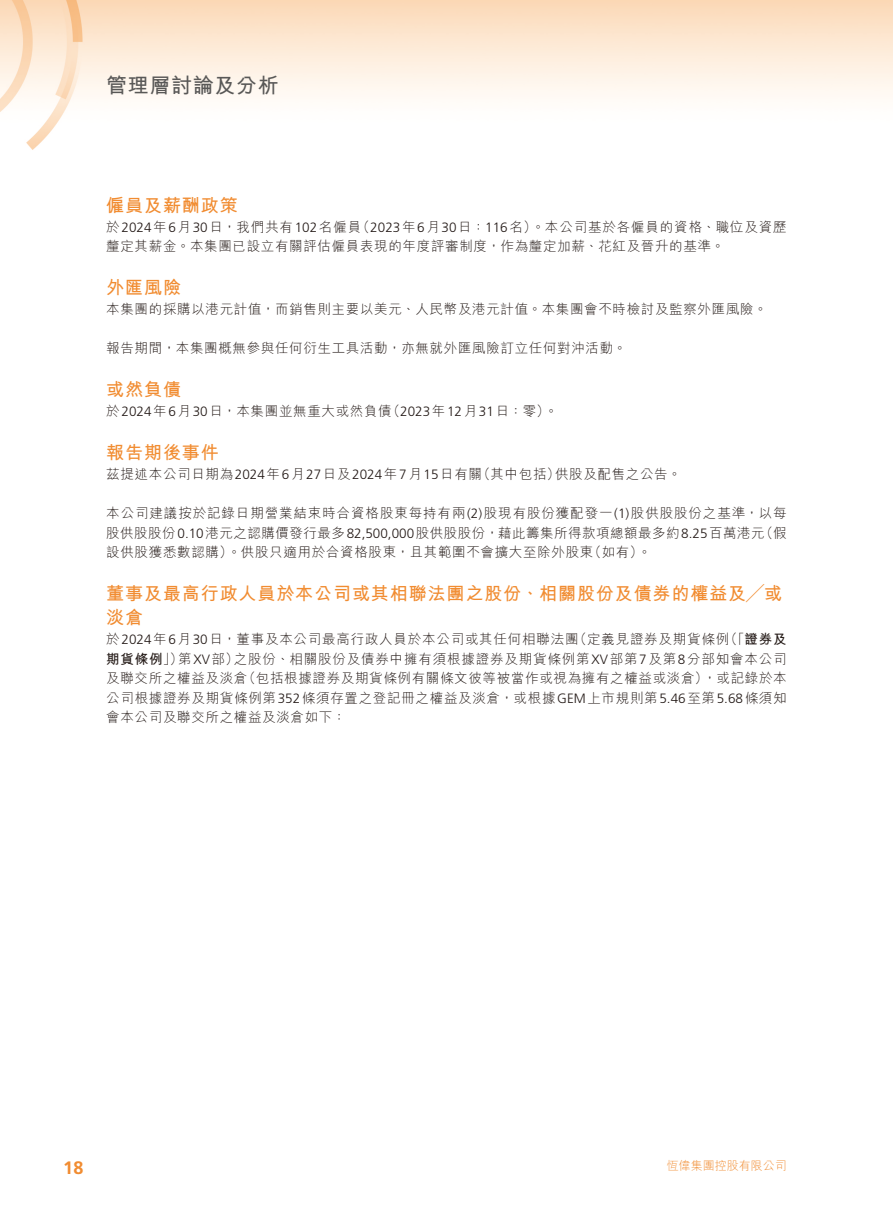
<style>
.page{position:relative;width:893px;height:1212px;background:#fff}
.page>*{position:absolute;margin:0;border:0;box-sizing:border-box;transform-origin:0 0}
.t1{font:700 21px "M Hei HK";letter-spacing:.03em;color:#595857}
.t2{font:700 18px/24px "M Hei HK";letter-spacing:.05em;color:#f18c31}
.t3{font:700 18px "Frutiger LT Std";color:#f18c31}
.t4{font:300 13.5px/19.5px "M Hei HK";letter-spacing:.05em;color:#231916;text-align:justify}
.t5{font:300 12px "M Hei HK";color:#f18c31}
.s1{font-family:"Frutiger LT Std"}
.s2{font-weight:700}
</style>
<div class="page">
<img style="left:0;top:0;width:893px;height:150px">
<h1 class="t1" style="left:106px;top:70px;width:174px">管理層討論及分析</h1>
<h2 class="t2" style="left:106px;top:192px;width:133px">僱員及薪酬政策</h2>
<p class="t4" style="left:106px;top:217px;width:682px">於<span class="s1">2024</span>年<span class="s1">6</span>月<span class="s1">30</span>日，我們共有<span class="s1">102</span>名僱員（<span class="s1">2023</span>年<span class="s1">6</span>月<span class="s1">30</span>日：<span class="s1">116</span>名）。本公司基於各僱員的資格、職位及資歷釐定其薪金。本集團已設立有關評估僱員表現的年度評審制度，作為釐定加薪、花紅及晉升的基準。</p>
<h2 class="t2" style="left:106px;top:274px;width:76px">外匯風險</h2>
<p class="t4" style="left:106px;top:299px;width:662px">本集團的採購以港元計值，而銷售則主要以美元、人民幣及港元計值。本集團會不時檢討及監察外匯風險。</p>
<p class="t4" style="left:106px;top:338px;width:522px">報告期間，本集團概無參與任何衍生工具活動，亦無就外匯風險訂立任何對沖活動。</p>
<h2 class="t2" style="left:106px;top:376px;width:76px">或然負債</h2>
<p class="t4" style="left:106px;top:401px;width:453px">於<span class="s1">2024</span>年<span class="s1">6</span>月<span class="s1">30</span>日，本集團並無重大或然負債（<span class="s1">2023</span>年<span class="s1">12</span>月<span class="s1">31</span>日：零）。</p>
<h2 class="t2" style="left:106px;top:439px;width:114px">報告期後事件</h2>
<p class="t4" style="left:106px;top:464px;width:576px">茲提述本公司日期為<span class="s1">2024</span>年<span class="s1">6</span>月<span class="s1">27</span>日及<span class="s1">2024</span>年<span class="s1">7</span>月<span class="s1">15</span>日有關（其中包括）供股及配售之公告。</p>
<p class="t4" style="left:106px;top:503px;width:682px">本公司建議按於記錄日期營業結束時合資格股東每持有兩<span class="s1">(2)</span>股現有股份獲配發一<span class="s1">(1)</span>股供股股份之基準，以每股供股股份<span class="s1">0.10</span>港元之認購價發行最多<span class="s1">82,500,000</span>股供股股份，藉此籌集所得款項總額最多約<span class="s1">8.25</span>百萬港元（假設供股獲悉數認購）。供股只適用於合資格股東，且其範圍不會擴大至除外股東（如有）。</p>
<h2 class="t2" style="left:106px;top:580px;width:677px">董事及最高行政人員於本公司或其相聯法團之股份、相關股份及債券的權益及╱或淡倉</h2>
<p class="t4" style="left:106px;top:629px;width:682px">於<span class="s1">2024</span>年<span class="s1">6</span>月<span class="s1">30</span>日，董事及本公司最高行政人員於本公司或其任何相聯法團（定義見證券及期貨條例（「<span class="s2">證券及期貨條例</span>」）第<span class="s1">XV</span>部）之股份、相關股份及債券中擁有須根據證券及期貨條例第<span class="s1">XV</span>部第<span class="s1">7</span>及第<span class="s1">8</span>分部知會本公司及聯交所之權益及淡倉（包括根據證券及期貨條例有關條文彼等被當作或視為擁有之權益或淡倉），或記錄於本公司根據證券及期貨條例第<span class="s1">352</span>條須存置之登記冊之權益及淡倉，或根據<span class="s1">GEM</span>上市規則第<span class="s1">5.46</span>至第<span class="s1">5.68</span>條須知會本公司及聯交所之權益及淡倉如下：</p>
<h2 class="t3" style="left:63px;top:1157px;width:22px">18</h2>
<p class="t5" style="left:667px;top:1159px;width:122px">恆偉集團控股有限公司</p>
</div>
